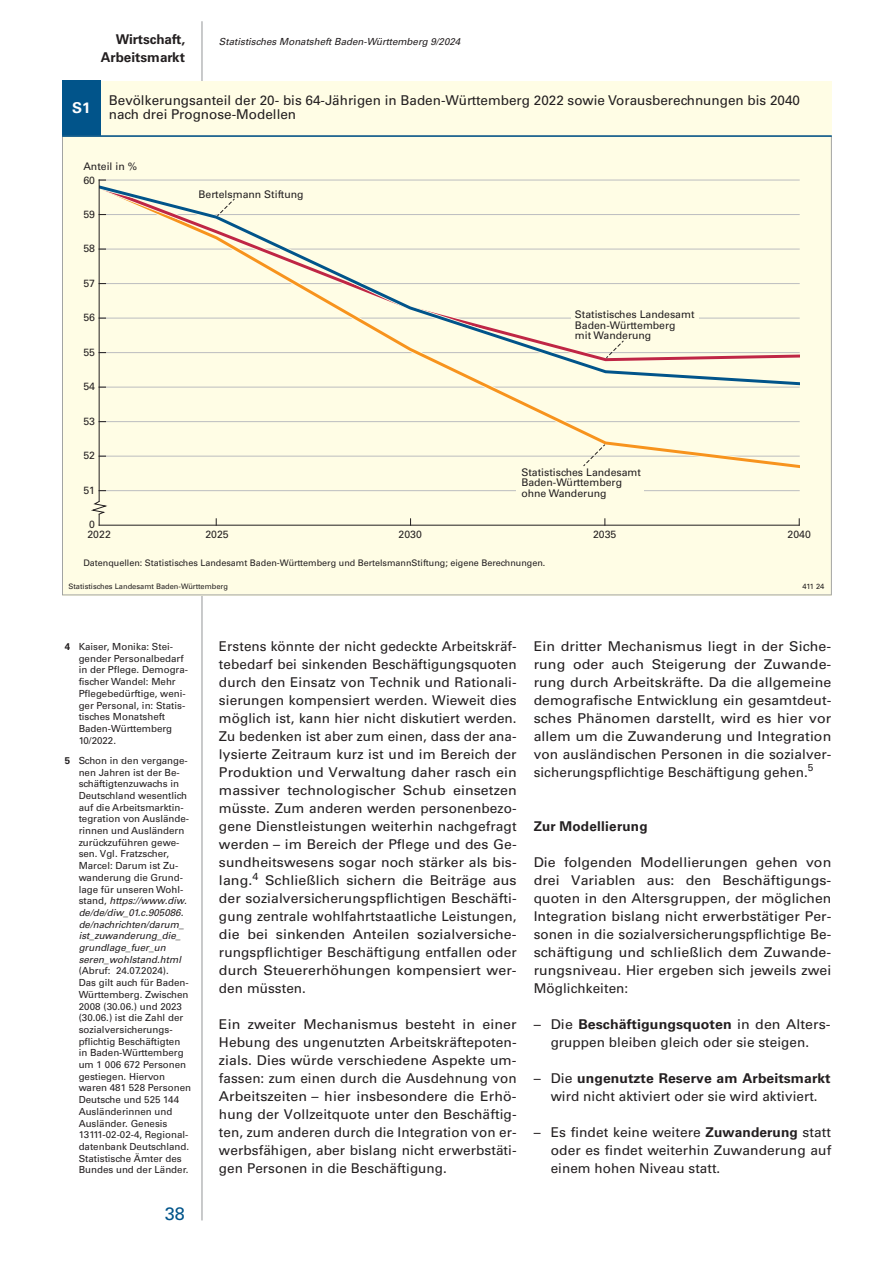
<style>
.page{position:relative;width:893px;height:1263px;background:#fff}
.page>*{position:absolute;margin:0;border:0;box-sizing:border-box;transform-origin:0 0}
.t1{font:18px "Univers LT Pro 55 Roman";color:#01548a}
.t2{font:700 15px "Univers LT Pro 65";color:#fff}
.t3{font:13.5px/18px "Univers LT Pro 55 Roman";letter-spacing:.005em;color:#231f20;text-align:justify}
.t4{font:13.5px/18px "Univers LT Pro 55 Roman";letter-spacing:.005em;color:#231f20;text-align:justify;scale:1.05 1}
.t5{font:700 13.5px "Univers LT Pro 65";letter-spacing:.005em;color:#231f20}
.t6{font:700 13.5px "Univers LT Pro 65";letter-spacing:.005em;color:#231f20;scale:1.05 1}
.t7{font:10.5px/10.5px "Univers LT Pro 55 Roman";color:#231f20}
.t8{font:9.75px/11.7px "Univers LT Pro 55 Roman";color:#231f20}
.t9{font:italic 9.75px/11.7px "Univers LT Pro 55";color:#231f20}
.t10{font:9px "Univers LT Pro 55 Roman";color:#231f20}
.t11{font:7.5px "Univers LT Pro 55 Roman";color:#231f20}
.s1{font-family:"Univers LT Pro 65";font-weight:700}
.s2{font-family:"Univers LT Pro 55 Roman";font-style:normal}
.s3{font-family:"Univers LT Pro 55 Roman";font-weight:400}
</style>
<div class="page">
<hr style="left:202px;top:21px;width:1px;height:1199px;background:#939598">
<div style="left:62px;top:81px;width:770px;height:514px;background:#fffde5"></div>
<div style="left:62px;top:81px;width:38px;height:55px;background:#01548a"></div>
<svg style="left:62px;top:137px;width:770px;height:458px"></svg>
<hr style="left:99px;top:490px;width:700px;height:1px;background:#bcbdc0">
<hr style="left:99px;top:180px;width:700px;height:1px;background:#bcbdc0">
<svg style="left:100px;top:389px;width:699px;height:81px"></svg>
<svg style="left:100px;top:183px;width:699px;height:204px"></svg>
<hr style="left:99px;top:525px;width:700px;height:1px;background:#231f20">
<hr style="left:99px;top:180px;width:1px;height:321px;background:#231f20">
<hr style="left:62px;top:135px;width:770px;height:2px;background:#01548a">
<div style="left:516px;top:462px;width:127px;height:42px;background:#fffde5"></div>
<div style="left:571px;top:304px;width:127px;height:43px;background:#fffde5"></div>
<svg style="left:217px;top:198px;width:18px;height:18px"></svg>
<svg style="left:606px;top:340px;width:18px;height:18px"></svg>
<svg style="left:583px;top:444px;width:22px;height:22px"></svg>
<svg style="left:90px;top:500px;width:19px;height:25px"></svg>
<p class="t5" style="left:116px;top:30px;width:71px">Wirtschaft,</p>
<p class="t9" style="left:219px;top:35px;width:243px">Statistisches Monatsheft Baden-Württemberg 9/2024</p>
<p class="t5" style="left:101px;top:48px;width:86px">Arbeitsmarkt</p>
<p class="t2" style="left:72px;top:97px;width:20px">S1</p>
<p class="t3" style="left:109px;top:92px;width:693px;line-height:14.2px">Bevölkerungsanteil der 20- bis 64-Jährigen in Baden-Württemberg 2022 sowie Vorausberechnungen bis 2040 nach drei Prognose-Modellen</p>
<p class="t7" style="left:83px;top:160px;width:55px">Anteil in %</p>
<p class="t7" style="left:83px;top:174px;width:13px">60</p>
<p class="t7" style="left:83px;top:208px;width:13px">59</p>
<p class="t7" style="left:83px;top:243px;width:13px">58</p>
<p class="t7" style="left:83px;top:277px;width:13px">57</p>
<p class="t7" style="left:83px;top:312px;width:13px">56</p>
<p class="t7" style="left:83px;top:346px;width:13px">55</p>
<p class="t7" style="left:83px;top:381px;width:13px">54</p>
<p class="t7" style="left:83px;top:415px;width:13px">53</p>
<p class="t7" style="left:83px;top:450px;width:13px">52</p>
<p class="t7" style="left:83px;top:484px;width:13px">51</p>
<p class="t7" style="left:199px;top:188px;width:107px">Bertelsmann Stiftung</p>
<p class="t7" style="left:575px;top:309px;width:121px">Statistisches Landesamt<br>Baden-Württemberg mit Wanderung</p>
<p class="t7" style="left:521px;top:466px;width:121px">Statistisches Landesamt<br>Baden-Württemberg ohne Wanderung</p>
<p class="t7" style="left:89px;top:519px;width:7px">0</p>
<p class="t7" style="left:87px;top:528px;width:25px">2022</p>
<p class="t7" style="left:205px;top:528px;width:25px">2025</p>
<p class="t7" style="left:398px;top:528px;width:25px">2030</p>
<p class="t7" style="left:593px;top:528px;width:25px">2035</p>
<p class="t7" style="left:787px;top:528px;width:25px">2040</p>
<p class="t10" style="left:83px;top:556px;width:464px">Datenquellen: Statistisches Landesamt Baden-Württemberg und BertelsmannStiftung; eigene Berechnungen.</p>
<p class="t11" style="left:68px;top:581px;width:161px">Statistisches Landesamt Baden-Württemberg</p>
<p class="t11" style="left:802px;top:581px;width:23px">411 24</p>
<p class="t8" style="left:79px;top:640px;width:111px;text-indent:-14px"><span class="s1">4</span> Kaiser, Monika: Stei&shy;gender Personalbedarf in der Pflege. Demogra&shy;fischer Wandel: Mehr<br>Pflegebedürftige, weni&shy;ger Personal, in: Statis‑ tisches Monatsheft<br>Baden-Württemberg<br>10/2022.</p>
<p class="t8" style="left:79px;top:754px;width:112px;text-indent:-14px"><span class="s1">5</span> Schon in den vergange&shy;nen Jahren ist der Be&shy;schäftigtenzuwachs in<br>Deutschland wesentlich auf die Arbeitsmarktin&shy;tegration von Auslände&shy;rinnen und Ausländern zurückzuführen gewe&shy;sen. Vgl. Fratzscher,<br>Marcel: Darum ist Zu&shy;wanderung die Grund‑ lage für unseren Wohl-</p>
<p class="t9" style="left:79px;top:894px;width:110px"><span class="s2">stand,</span> https://www.diw. de/de/diw_01.c.905086. de/nachrichten/darum_ ist_zuwanderung_die_ grundlage_fuer_un seren_wohlstand.html</p>
<p class="t8" style="left:79px;top:965px;width:114px">(Abruf: 24.07.2024).<br>Das gilt auch für Baden-<br>Württemberg. Zwischen<br>2008 (30.06.) und 2023 (30.06.) ist die Zahl der sozialversicherungs&shy;pflichtig Beschäftigten in Baden-Württemberg um 1 006 672 Personen gestiegen. Hiervon waren 481 528 Personen<br>Deutsche und 525 144<br>Ausländerinnen und<br>Ausländer. Genesis<br>13111-02-02-4, Regional&shy;datenbank Deutschland.<br>Statistische Ämter des<br>Bundes und der Länder.</p>
<h1 class="t1" style="left:165px;top:1201px;width:22px">38</h1>
<p class="t3" style="left:219px;top:636px;width:299px">Erstens könnte der nicht gedeckte Arbeitskräf&shy;tebedarf bei sinkenden Beschäftigungsquoten durch den Einsatz von Technik und Rationali&shy;sierungen kompensiert werden. Wieweit dies möglich ist, kann hier nicht diskutiert werden.<br>Zu bedenken ist aber zum einen, dass der ana&shy;lysierte Zeitraum kurz ist und im Bereich der Produktion und Verwaltung daher rasch ein massiver technologischer Schub einsetzen müsste. Zum anderen werden personenbezo&shy;gene Dienstleistungen weiterhin nachgefragt werden – im Bereich der Pflege und des Ge&shy;sundheitswesens sogar noch stärker als bis‑ lang.<sup>4</sup> Schließlich sichern die Beiträge aus der sozialversicherungspflichtigen Beschäfti&shy;gung zentrale wohlfahrtstaatliche Leistungen, die bei sinkenden Anteilen sozialversiche‑ rungspflichtiger Beschäftigung entfallen oder durch Steuererhöhungen kompensiert wer‑ den müssten.</p>
<p class="t4" style="left:219px;top:1014px;width:285px">Ein zweiter Mechanismus besteht in einer Hebung des ungenutzten Arbeitskräftepoten‑ zials. Dies würde verschiedene Aspekte um‑ fassen: zum einen durch die Ausdehnung von Arbeitszeiten – hier insbesondere die Erhö‑ hung der Vollzeitquote unter den Beschäftig‑ ten, zum anderen durch die Integration von er&shy;werbsfähigen, aber bislang nicht erwerbstäti‑ gen Personen in die Beschäftigung.</p>
<p class="t4" style="left:534px;top:636px;width:285px">Ein dritter Mechanismus liegt in der Siche‑ rung oder auch Steigerung der Zuwande‑ rung durch Arbeitskräfte. Da die allgemeine demografische Entwicklung ein gesamtdeut&shy;sches Phänomen darstellt, wird es hier vor allem um die Zuwanderung und Integration von ausländischen Personen in die sozialver‑ sicherungspflichtige Beschäftigung gehen.<sup>5</sup></p>
<p class="t5" style="left:534px;top:817px;width:115px">Zur Modellierung</p>
<p class="t4" style="left:534px;top:852px;width:285px">Die folgenden Modellierungen gehen von drei Variablen aus: den Beschäftigungs‑ quoten in den Altersgruppen, der möglichen Integration bislang nicht erwerbstätiger Per&shy;sonen in die sozialversicherungspflichtige Be&shy;schäftigung und schließlich dem Zuwande‑ rungsniveau. Hier ergeben sich jeweils zwei Möglichkeiten:</p>
<p class="t6" style="left:534px;top:1015px;width:283px"><span class="s3">– Die</span> Beschäftigungsquoten <span class="s3">in den Alters‑</span></p>
<p class="t3" style="left:551px;top:1032px;width:260px">gruppen bleiben gleich oder sie steigen.</p>
<p class="t5" style="left:534px;top:1069px;width:299px"><span class="s3">– Die</span> ungenutzte Reserve am Arbeitsmarkt</p>
<p class="t3" style="left:551px;top:1086px;width:269px">wird nicht aktiviert oder sie wird aktiviert.</p>
<p class="t3" style="left:551px;top:1122px;width:282px;text-indent:-17px">– Es findet keine weitere <span class="s1">Zuwanderung</span> statt oder es findet weiterhin Zuwanderung auf einem hohen Niveau statt.</p>
</div>
